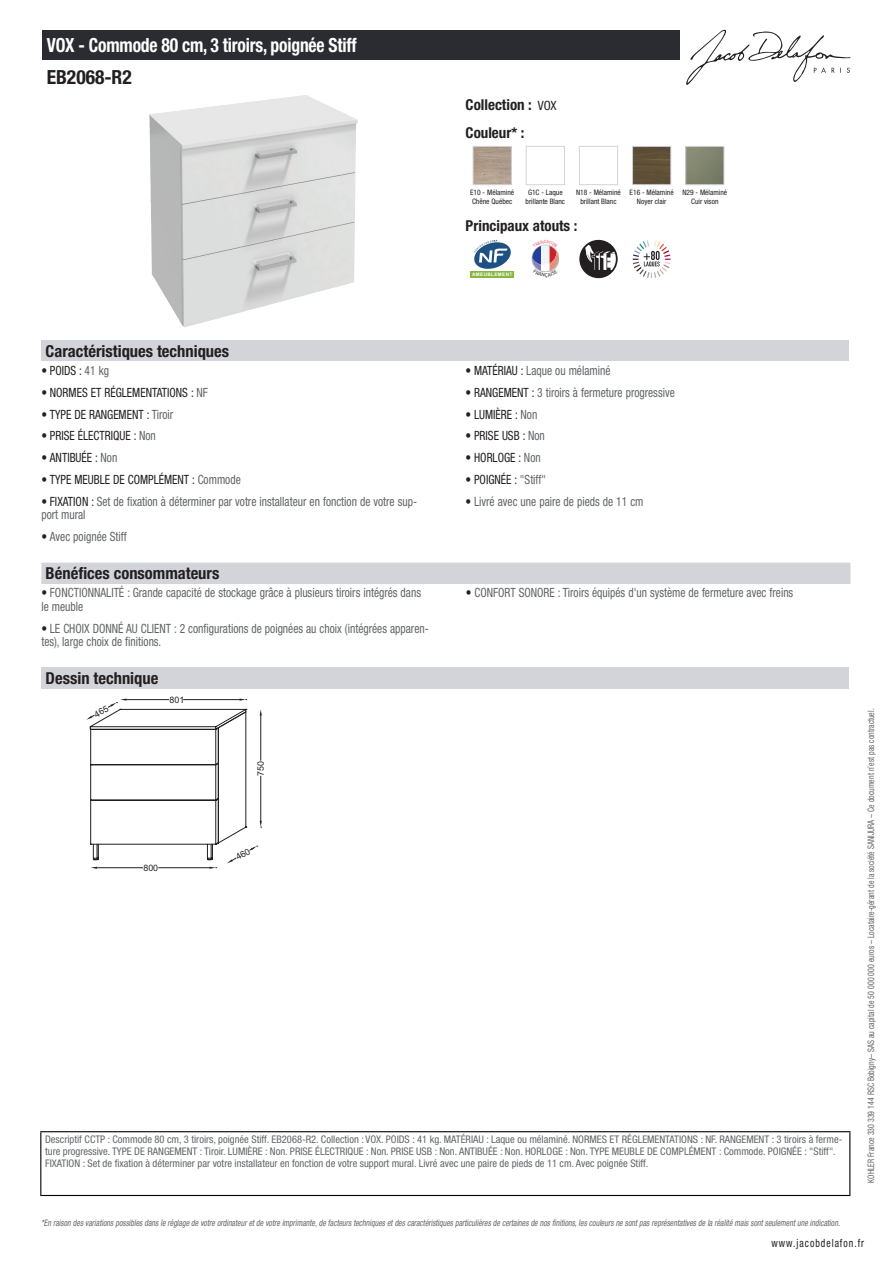
<style>
.page{position:relative;width:893px;height:1263px;background:#fff}
.page>*{position:absolute;margin:0;border:0;box-sizing:border-box;transform-origin:0 0}
.t1{font:700 condensed 19.5px "Helvetica Neue LT Std";letter-spacing:-.01em;color:#fff;scale:.9 1}
.t2{font:700 condensed 19.5px "Helvetica Neue LT Std";color:#231f20}
.t3{font:700 condensed 16.5px "Helvetica Neue LT Std";color:#231f20}
.t4{font:700 condensed 15px/27.8px "Helvetica Neue LT Std";color:#231f20}
.t5{font:condensed 12.75px/13.5px "Helvetica Neue LT Std";color:#626568;scale:.9 1}
.t6{font:condensed 12.75px "Helvetica Neue LT Std";color:#231f20;scale:.9 1}
.t7{font:condensed 11.25px "Helvetica Neue LT Std";letter-spacing:.1em;color:#231f20;scale:.87 1}
.t8{font:condensed 10.5px/12px "Helvetica Neue LT Std";color:#626568}
.t9{font:italic condensed 9px "Helvetica Neue LT Std";color:#626568;scale:.87 1}
.t10{font:condensed 9px "Helvetica Neue LT Std";color:#626568;scale:.87 1}
.t11{font:8.85px "Arial";color:#231f20}
.t12{font:condensed 7.5px/9px "Helvetica Neue LT Std";color:#231f20;text-align:center}
.t13{font:700 4.65px "Arial";letter-spacing:.075em;color:#fff}
.s1{font-weight:400;font-size:12.75px}
.s2{color:#626568}
.s3{color:#231f20}
</style>
<div class="page">
<svg style="left:686px;top:30px;width:164px;height:55px"></svg>
<img style="left:149px;top:95px;width:209px;height:232px">
<img style="left:475px;top:148px;width:35px;height:35px">
<div style="left:473px;top:146px;width:39px;height:39px;border:1px solid #d3d4da"></div>
<div style="left:526px;top:146px;width:39px;height:39px;border:1px solid #d3d4da"></div>
<div style="left:579px;top:146px;width:39px;height:39px;border:1px solid #d3d4da"></div>
<img style="left:634px;top:148px;width:35px;height:35px">
<div style="left:632px;top:146px;width:39px;height:39px;border:1px solid #d3d4da"></div>
<img style="left:687px;top:148px;width:35px;height:35px">
<div style="left:685px;top:146px;width:39px;height:39px;border:1px solid #d3d4da"></div>
<div style="left:470px;top:271px;width:44px;height:7px;background:#87b73f"></div>
<svg style="left:474px;top:240px;width:37px;height:29px"></svg>
<img style="left:558px;top:253px;width:1px;height:12px">
<svg style="left:579px;top:240px;width:39px;height:38px"></svg>
<svg style="left:633px;top:240px;width:38px;height:38px"></svg>
<div style="left:41px;top:340px;width:808px;height:21px;background:#d3d4da"></div>
<div style="left:41px;top:563px;width:809px;height:21px;background:#d3d4da"></div>
<div style="left:41px;top:667px;width:808px;height:22px;background:#d3d4da"></div>
<div style="left:43px;top:30px;width:637px;height:30px;background:#2a2c32"></div>
<hr style="left:40px;top:1131px;width:810px;height:1px;background:#040503">
<hr style="left:40px;top:1132px;width:1px;height:63px;background:#040503">
<hr style="left:849px;top:1132px;width:1px;height:63px;background:#040503">
<hr style="left:40px;top:1195px;width:810px;height:1px;background:#040503">
<svg style="left:532px;top:244px;width:26px;height:28px"></svg>
<svg style="left:86px;top:698px;width:176px;height:171px"></svg>
<h1 class="t1" style="left:47px;top:33px;width:346px">VOX - Commode 80 cm, 3 tiroirs, poignée Stiff</h1>
<h1 class="t2" style="left:47px;top:65px;width:87px">EB2068-R2</h1>
<h3 class="t4" style="left:466px;top:90px;width:93px">Collection : <span class="s1">VOX<br></span>Couleur* :</h3>
<p class="t12" style="left:470px;top:187px;width:46px;text-align:left">E10 - Mélaminé<br>Chêne Québec</p>
<p class="t12" style="left:526px;top:187px;width:41px">G1C - Laque brillante Blanc</p>
<p class="t12" style="left:576px;top:187px;width:46px">N18 - Mélaminé brillant Blanc</p>
<p class="t12" style="left:630px;top:187px;width:46px">E16 - Mélaminé<br>Noyer clair</p>
<p class="t12" style="left:682px;top:187px;width:46px">N29 - Mélaminé<br>Cuir vison</p>
<h3 class="t4" style="left:466px;top:212px;width:113px">Principaux atouts :</h3>
<p class="t13" style="left:472px;top:272px;width:42px">AMEUBLEMENT</p>
<h2 class="t3" style="left:46px;top:341px;width:185px">Caractéristiques techniques</h2>
<p class="t6" style="left:41px;top:363px;width:77px">• POIDS : <span class="s2">41 kg</span></p>
<p class="t5" style="left:466px;top:363px;width:163px"><span class="s3">• MATÉRIAU :</span> Laque ou mélaminé</p>
<p class="t6" style="left:41px;top:385px;width:186px">• NORMES ET RÉGLEMENTATIONS : <span class="s2">NF</span></p>
<p class="t5" style="left:466px;top:385px;width:234px"><span class="s3">• RANGEMENT :</span> 3 tiroirs à fermeture progressive</p>
<p class="t6" style="left:41px;top:407px;width:148px">• TYPE DE RANGEMENT : <span class="s2">Tiroir</span></p>
<p class="t6" style="left:466px;top:407px;width:81px">• LUMIÈRE : <span class="s2">Non</span></p>
<p class="t6" style="left:41px;top:428px;width:129px">• PRISE ÉLECTRIQUE : <span class="s2">Non</span></p>
<p class="t6" style="left:466px;top:428px;width:90px">• PRISE USB : <span class="s2">Non</span></p>
<p class="t6" style="left:41px;top:450px;width:86px">• ANTIBUÉE : <span class="s2">Non</span></p>
<p class="t6" style="left:466px;top:450px;width:85px">• HORLOGE : <span class="s2">Non</span></p>
<p class="t6" style="left:41px;top:472px;width:223px">• TYPE MEUBLE DE COMPLÉMENT : <span class="s2">Commode</span></p>
<p class="t6" style="left:466px;top:472px;width:91px">• POIGNÉE : <span class="s2">"Stiff"</span></p>
<p class="t5" style="left:41px;top:495px;width:419px"><span class="s3">• FIXATION :</span> Set de fixation à déterminer par votre installateur en fonction de votre sup&shy;port mural</p>
<p class="t5" style="left:466px;top:495px;width:199px"><span class="s3">•</span> Livré avec une paire de pieds de 11 cm</p>
<p class="t5" style="left:41px;top:530px;width:96px"><span class="s3">•</span> Avec poignée Stiff</p>
<h2 class="t3" style="left:46px;top:563px;width:175px">Bénéfices consommateurs</h2>
<p class="t5" style="left:41px;top:586px;width:423px"><span class="s3">•</span> FONCTIONNALITÉ : Grande capacité de stockage grâce à plusieurs tiroirs intégrés dans le meuble</p>
<p class="t5" style="left:466px;top:586px;width:365px"><span class="s3">•</span> CONFORT SONORE : Tiroirs équipés d'un système de fermeture avec freins</p>
<p class="t5" style="left:41px;top:621px;width:432px"><span class="s3">•</span> LE CHOIX DONNÉ AU CLIENT : 2 configurations de poignées au choix (intégrées apparen&shy;tes), large choix de finitions.</p>
<h2 class="t3" style="left:46px;top:668px;width:114px">Dessin technique</h2>
<p class="t11" style="left:169px;top:694px;width:16px">801</p>
<p class="t11" style="left:143px;top:862px;width:16px">800</p>
<p class="t11" style="left:255px;top:775px;width:16px;rotate:-90deg">750</p>
<p class="t8" style="left:45px;top:1134px;width:799px">Descriptif CCTP : Commode 80 cm, 3 tiroirs, poignée Stiff. EB2068-R2. Collection : VOX. POIDS : 41 kg. MATÉRIAU : Laque ou mélaminé. NORMES ET RÉGLEMENTATIONS : NF. RANGEMENT : 3 tiroirs à ferme&shy;ture progressive. TYPE DE RANGEMENT : Tiroir. LUMIÈRE : Non. PRISE ÉLECTRIQUE : Non. PRISE USB : Non. ANTIBUÉE : Non. HORLOGE : Non. TYPE MEUBLE DE COMPLÉMENT : Commode. POIGNÉE : "Stiff".<br>FIXATION : Set de fixation à déterminer par votre installateur en fonction de votre support mural. Livré avec une paire de pieds de 11 cm. Avec poignée Stiff.</p>
<p class="t10" style="left:866px;top:1183px;width:547px;rotate:-90deg">KOHLER France 330 339 144 RSC Bobigny– SAS au capital de 50 000 000 euros – Locataire-gérant de la société SANIJURA – Ce document n’est pas contractuel.</p>
<p class="t9" style="left:41px;top:1217px;width:922px">*En raison desvariationspossiblesdansle réglage de votre ordinateuretde votre imprimante,de facteurstechniquesetdescaractéristiquesparticulièresde certainesde nosfinitions,lescouleursne sontpasreprésentativesde la réalité maissontseulementune indication.</p>
<p class="t7" style="left:772px;top:1237px;width:108px">www.jacobdelafon.fr</p>
</div>
